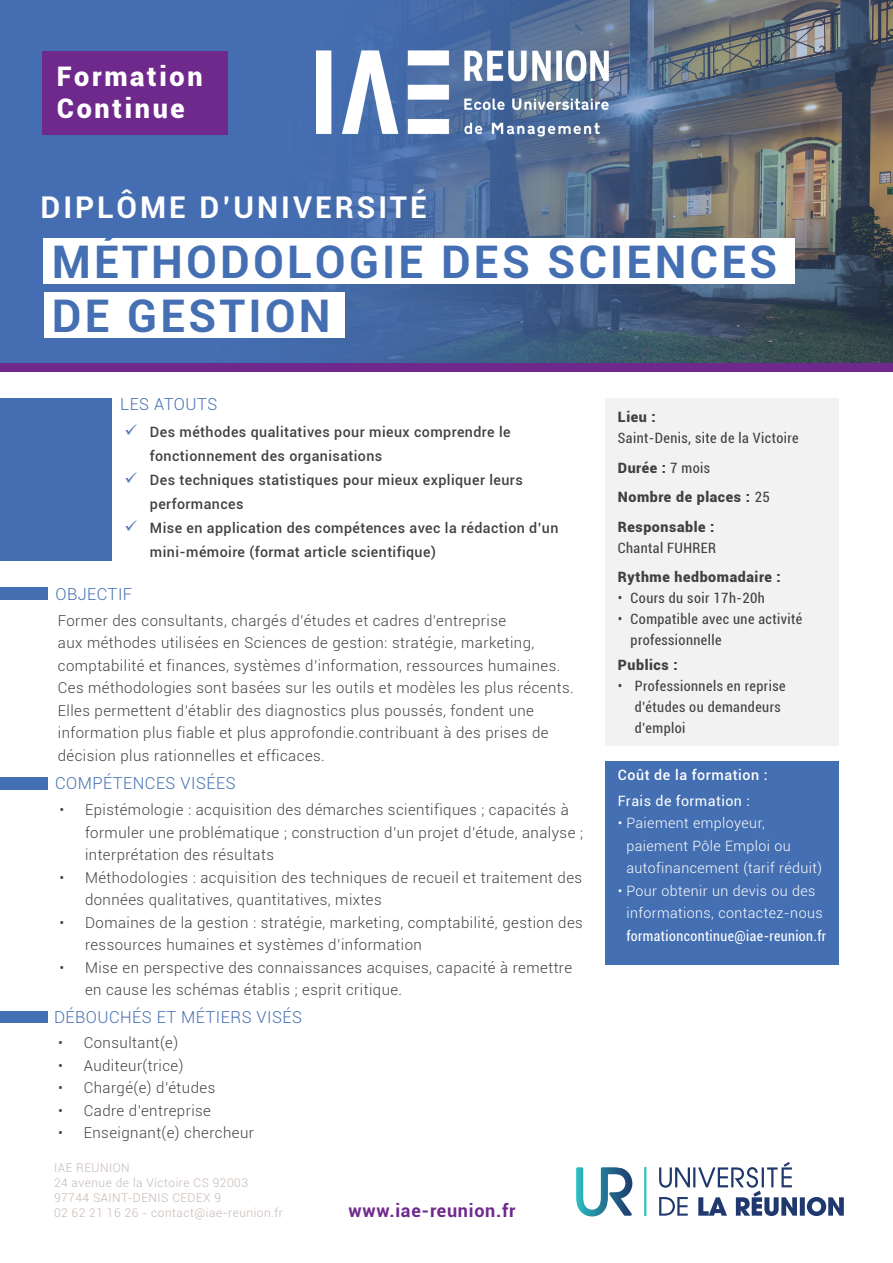
<style>
.page{position:relative;width:893px;height:1263px;background:#fff}
.page>*{position:absolute;margin:0;border:0;box-sizing:border-box;transform-origin:0 0}
.t1{font:700 45px/54px "Roboto";letter-spacing:.07em;color:#446fb2}
.t2{font:700 30px "Roboto";letter-spacing:.1em;color:#fff}
.t3{font:900 27px/32.4px "Roboto";letter-spacing:.1em;color:#fff}
.t4{font:700 18px "Roboto";letter-spacing:.04em;color:#6f298d}
.t5{font:300 16.5px "Roboto";letter-spacing:.03em;color:#446fb2}
.t6{font:300 15px/22.5px "Roboto";letter-spacing:.03em;color:#414142}
.t7{font:500 14.25px/24px "Roboto";letter-spacing:.03em;color:#414142}
.t8{font:condensed 14.25px/29.5px "Roboto";letter-spacing:.03em;color:#414142}
.t9{font:300 14.25px/22.5px "Roboto";letter-spacing:.03em;color:#fff}
.t10{font:900 14.25px "Roboto";letter-spacing:.04em;color:#414142}
.t11{font:condensed 14.25px "Roboto";letter-spacing:.03em;color:#fff}
.t12{font:500 14.25px "Roboto";letter-spacing:.04em;color:#fff}
.t13{font:14.25px "Roboto";letter-spacing:.03em;color:#fff}
.t14{font:300 12px/15px "Roboto";letter-spacing:.04em;color:#c5b8b2}
.s1{font-weight:900;font-stretch:normal}
</style>
<div class="page">
<div style="left:0;top:339px;width:893px;height:33px;background:#6f298d"></div>
<img style="left:0;top:0;width:893px;height:362px">
<div style="left:605px;top:399px;width:234px;height:347px;background:#f2f2f3"></div>
<div style="left:0;top:398px;width:111px;height:162px;background:#446fb2"></div>
<div style="left:0;top:1011px;width:48px;height:12px;background:#446fb2"></div>
<div style="left:0;top:777px;width:48px;height:12px;background:#446fb2"></div>
<div style="left:0;top:588px;width:48px;height:12px;background:#446fb2"></div>
<div style="left:43px;top:52px;width:185px;height:83px;background:#6f298d"></div>
<svg style="left:576px;top:1167px;width:56px;height:49px"></svg>
<svg style="left:659px;top:1167px;width:31px;height:21px"></svg>
<hr style="left:693px;top:1167px;width:2px;height:20px;background:#1f396e">
<svg style="left:698px;top:1162px;width:99px;height:54px"></svg>
<div style="left:800px;top:1197px;width:5px;height:19px;background:#1f396e"></div>
<svg style="left:807px;top:1197px;width:37px;height:19px"></svg>
<svg style="left:659px;top:1197px;width:29px;height:19px"></svg>
<div style="left:645px;top:1167px;width:1px;height:49px;border:1px solid #2ebec4"></div>
<div style="left:44px;top:238px;width:751px;height:46px;background:#fff"></div>
<div style="left:44px;top:292px;width:301px;height:46px;background:#fff"></div>
<div style="left:605px;top:761px;width:234px;height:203px;background:#446fb2"></div>
<img style="left:317px;top:45px;width:294px;height:92px">
<h3 class="t3" style="left:57px;top:59px;width:147px">Formation<br>Continue</h3>
<h2 class="t2" style="left:40px;top:186px;width:388px">DIPLÔME D’UNIVERSITÉ</h2>
<h1 class="t1" style="left:52px;top:233px;width:727px">MÉTHODOLOGIE DES SCIENCES<br>DE GESTION</h1>
<p class="t5" style="left:120px;top:392px;width:99px">LES ATOUTS</p>
<p class="t5" style="left:55px;top:583px;width:78px">OBJECTIF</p>
<p class="t7" style="left:150px;top:419px;width:410px">Des méthodes qualitatives pour mieux comprendre le fonctionnement des organisations<br>Des techniques statistiques pour mieux expliquer leurs performances<br>Mise en application des compétences avec la rédaction d’un mini-mémoire (format article scientifique)</p>
<p class="t6" style="left:58px;top:608px;width:517px">Former des consultants, chargés d’études et cadres d’entreprise<br>aux méthodes utilisées en Sciences de gestion: stratégie, marketing, comptabilité et finances, systèmes d’information, ressources humaines.<br>Ces méthodologies sont basées sur les outils et modèles les plus récents.<br>Elles permettent d’établir des diagnostics plus poussés, fondent une information plus fiable et plus approfondie.contribuant à des prises de décision plus rationnelles et efficaces.</p>
<p class="t5" style="left:55px;top:772px;width:182px">COMPÉTENCES VISÉES</p>
<p class="t6" style="left:85px;top:798px;width:500px;text-indent:-26px">• Epistémologie : acquisition des démarches scientifiques ; capacités à formuler une problématique ; construction d’un projet d’étude, analyse ; interprétation des résultats</p>
<p class="t6" style="left:85px;top:866px;width:499px;text-indent:-26px">• Méthodologies : acquisition des techniques de recueil et traitement des données qualitatives, quantitatives, mixtes</p>
<p class="t6" style="left:85px;top:911px;width:499px;text-indent:-26px">• Domaines de la gestion : stratégie, marketing, comptabilité, gestion des ressources humaines et systèmes d’information</p>
<p class="t6" style="left:85px;top:956px;width:489px;text-indent:-26px">• Mise en perspective des connaissances acquises, capacité à remettre en cause les schémas établis ; esprit critique.</p>
<p class="t5" style="left:54px;top:1006px;width:250px">DÉBOUCHÉS ET MÉTIERS VISÉS</p>
<p class="t6" style="left:58px;top:1031px;width:121px">• Consultant(e)</p>
<p class="t6" style="left:58px;top:1053px;width:127px">• Auditeur(trice)</p>
<p class="t6" style="left:58px;top:1076px;width:159px">• Chargé(e) d’études</p>
<p class="t6" style="left:58px;top:1098px;width:154px">• Cadre d’entreprise</p>
<p class="t6" style="left:58px;top:1121px;width:197px">• Enseignant(e) chercheur</p>
<p class="t14" style="left:54px;top:1160px;width:230px">IAE REUNION<br>24 avenue de la Victoire CS 92003<br>97744 SAINT-DENIS CEDEX 9<br>02 62 21 16 26 - contact@iae-reunion.fr</p>
<p class="t4" style="left:349px;top:1197px;width:168px">www.iae-reunion.fr</p>
<p class="t10" style="left:618px;top:407px;width:39px">Lieu :</p>
<p class="t8" style="left:618px;top:423px;width:182px">Saint-Denis, site de la Victoire<br><span class="s1">Durée :</span> 7 mois<br><span class="s1">Nombre de places :</span> 25<br><span class="s1">Responsable :</span></p>
<p class="t8" style="left:618px;top:532px;width:100px">Chantal FUHRER</p>
<p class="t10" style="left:618px;top:567px;width:165px">Rythme hedbomadaire :</p>
<p class="t8" style="left:618px;top:583px;width:149px">• Cours du soir 17h-20h</p>
<p class="t8" style="left:631px;top:608px;width:173px;line-height:21px;text-indent:-13px">• Compatible avec une activité professionnelle</p>
<p class="t10" style="left:618px;top:655px;width:61px">Publics :</p>
<p class="t8" style="left:635px;top:675px;width:152px;line-height:21px;text-indent:-17px">• Professionnels en reprise d’études ou demandeurs d’emploi</p>
<p class="t12" style="left:618px;top:765px;width:151px">Coût de la formation :</p>
<p class="t13" style="left:618px;top:790px;width:134px">Frais de formation :</p>
<p class="t9" style="left:626px;top:811px;width:197px;text-indent:-9px">• Paiement employeur, paiement Pôle Emploi ou autofinancement (tarif réduit)</p>
<p class="t9" style="left:618px;top:879px;width:206px;text-align:center">• Pour obtenir un devis ou des informations, contactez-nous</p>
<p class="t11" style="left:626px;top:926px;width:201px">formationcontinue@iae-reunion.fr</p>
</div>
